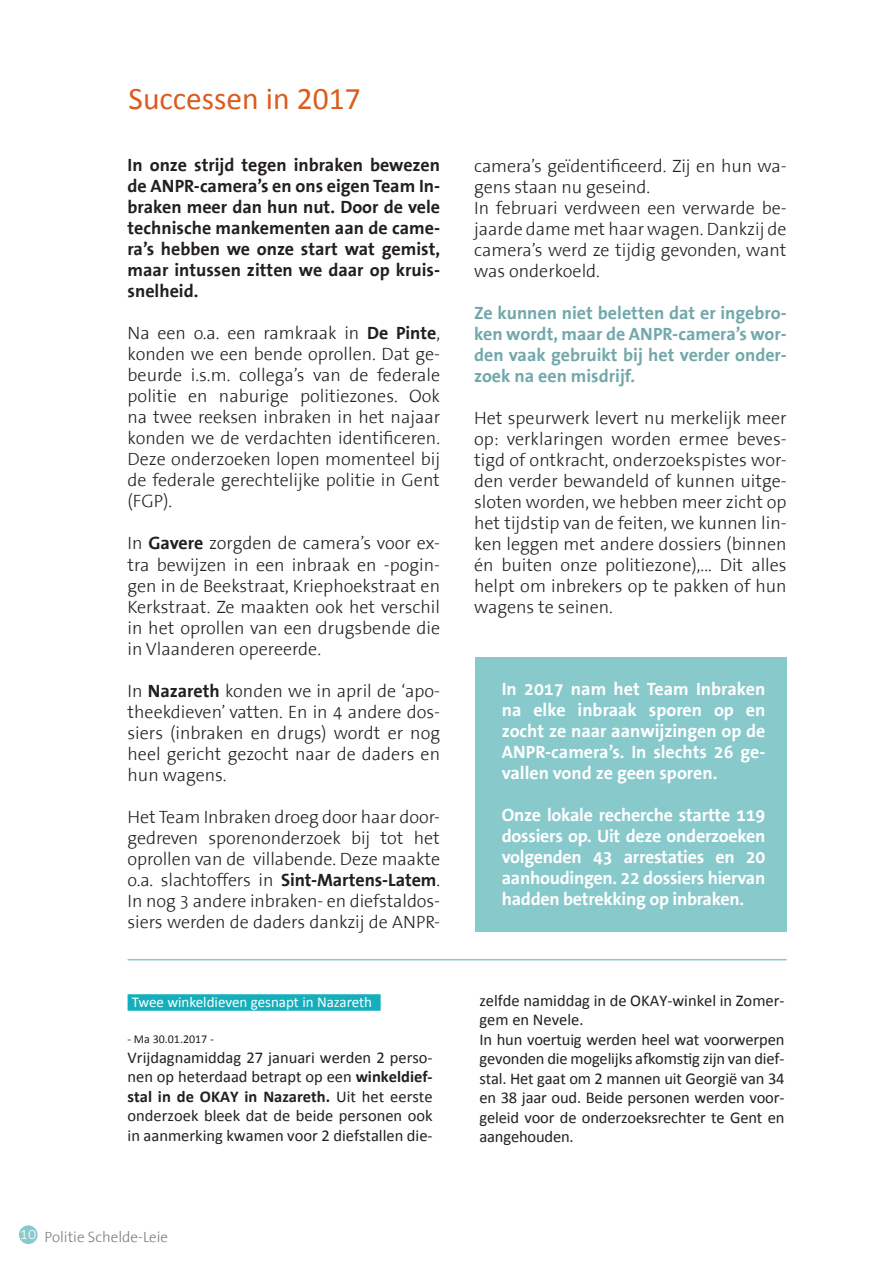
<style>
.page{position:relative;width:893px;height:1263px;background:#fff}
.page>*{position:absolute;margin:0;border:0;box-sizing:border-box;transform-origin:0 0}
.t1{font:31.5px "Calibri";color:#db5c1c}
.t2{font:300 18px/21px "The Sans TTB3";color:#231f20;text-align:justify}
.t3{font:700 18px/21px "The Sans TTB7";letter-spacing:-.015em;color:#fff;text-align:justify}
.t4{font:700 18px/21px "The Sans TTB7";color:#231f20;text-align:justify}
.t5{font:700 18px/21px "The Sans TTB7";color:#72a8ab;text-align:justify}
.t6{font:16.5px/19.5px "Calibri";letter-spacing:-.01em;color:#231f20;text-align:justify}
.t7{font:15px "Calibri";color:#fff}
.t8{font:300 15px "The Sans TTB3";color:#797b7e}
.t9{font:12px "Calibri";color:#231f20}
.s1{font-family:"The Sans TTB7";font-weight:700}
.s2{font-weight:700}
</style>
<div class="page">
<div style="left:19px;top:1225px;width:19px;height:19px;background:#88c9cc;border-radius:50%"></div>
<div style="left:475px;top:657px;width:312px;height:275px;background:#88c9cc"></div>
<hr style="left:128px;top:959px;width:659px;height:1px;background:#88c9cc">
<div style="left:128px;top:994px;width:253px;height:17px;background:#14afbc"></div>
<h1 class="t1" style="left:129px;top:78px;width:234px">Successen in 2017</h1>
<p class="t4" style="left:128px;top:155px;width:314px">In onze strijd tegen inbraken bewezen de ANPR-camera’s en ons eigen Team In&shy;braken meer dan hun nut. Door de vele technische mankementen aan de came&shy;ra’s hebben we onze start wat gemist, maar intussen zitten we daar op kruis&shy;snelheid.</p>
<p class="t2" style="left:128px;top:324px;width:314px">Na een o.a. een ramkraak in <span class="s1">De Pinte</span>, konden we een bende oprollen. Dat ge&shy;beurde i.s.m. collega’s van de federale politie en naburige politiezones. Ook na twee reeksen inbraken in het najaar konden we de verdachten identificeren.<br>Deze onderzoeken lopen momenteel bij de federale gerechtelijke politie in Gent (FGP).</p>
<p class="t2" style="left:128px;top:534px;width:314px">In <span class="s1">Gavere</span> zorgden de camera’s voor ex&shy;tra bewijzen in een inbraak en -pogin&shy;gen in de Beekstraat, Kriephoekstraat en Kerkstraat. Ze maakten ook het verschil in het oprollen van een drugsbende die in Vlaanderen opereerde.</p>
<p class="t2" style="left:128px;top:681px;width:314px">In <span class="s1">Nazareth</span> konden we in april de ‘apo&shy;theekdieven’ vatten. En in 4 andere dos&shy;siers (inbraken en drugs) wordt er nog heel gericht gezocht naar de daders en hun wagens.</p>
<p class="t2" style="left:128px;top:807px;width:314px">Het Team Inbraken droeg door haar door&shy;gedreven sporenonderzoek bij tot het oprollen van de villabende. Deze maakte o.a. slachtoffers in <span class="s1">Sint-Martens-Latem</span>.<br>In nog 3 andere inbraken- en diefstaldos&shy;siers werden de daders dankzij de ANPR-</p>
<p class="t7" style="left:132px;top:992px;width:242px">Twee winkeldieven gesnapt in Nazareth</p>
<p class="t9" style="left:128px;top:1031px;width:88px">- Ma 30.01.2017 -</p>
<p class="t6" style="left:128px;top:1047px;width:307px">Vrijdagnamiddag 27 januari werden 2 perso&shy;nen op heterdaad betrapt op een <span class="s2">winkeldief&shy;stal in de OKAY in Nazareth.</span> Uit het eerste onderzoek bleek dat de beide personen ook in aanmerking kwamen voor 2 diefstallen die-</p>
<p class="t2" style="left:474px;top:156px;width:314px;text-align:left">camera’s geïdentificeerd. Zij en hun wa&shy;gens staan nu geseind.<br>In februari verdween een verwarde be&shy;jaarde dame met haar wagen. Dankzij de camera’s werd ze tijdig gevonden, want was onderkoeld.</p>
<p class="t5" style="left:474px;top:303px;width:314px">Ze kunnen niet beletten dat er ingebro&shy;ken wordt, maar de ANPR-camera’s wor&shy;den vaak gebruikt bij het verder onder&shy;zoek na een misdrijf.</p>
<p class="t2" style="left:474px;top:408px;width:314px">Het speurwerk levert nu merkelijk meer op: verklaringen worden ermee beves&shy;tigd of ontkracht, onderzoekspistes wor&shy;den verder bewandeld of kunnen uitge&shy;sloten worden, we hebben meer zicht op het tijdstip van de feiten, we kunnen lin&shy;ken leggen met andere dossiers (binnen én buiten onze politiezone),... Dit alles helpt om inbrekers op te pakken of hun wagens te seinen.</p>
<p class="t3" style="left:502px;top:679px;width:265px">In 2017 nam het Team Inbraken na elke inbraak sporen op en zocht ze naar aanwijzingen op de ANPR-camera’s. In slechts 26 ge&shy;vallen vond ze geen sporen.</p>
<p class="t3" style="left:502px;top:805px;width:265px">Onze lokale recherche startte 119 dossiers op. Uit deze onderzoeken volgenden 43 arrestaties en 20 aanhoudingen. 22 dossiers hiervan hadden betrekking op inbraken.</p>
<p class="t6" style="left:479px;top:990px;width:307px;text-align:left">zelfde namiddag in de OKAY-winkel in Zomer&shy;gem en Nevele.<br>In hun voertuig werden heel wat voorwerpen gevonden die mogelijks afkomstig zijn van dief&shy;stal. Het gaat om 2 mannen uit Georgië van 34 en 38 jaar oud. Beide personen werden voor&shy;geleid voor de onderzoeksrechter te Gent en aangehouden.</p>
<p class="t8" style="left:20px;top:1229px;width:150px"><sup>10</sup> Politie Schelde-Leie</p>
</div>
